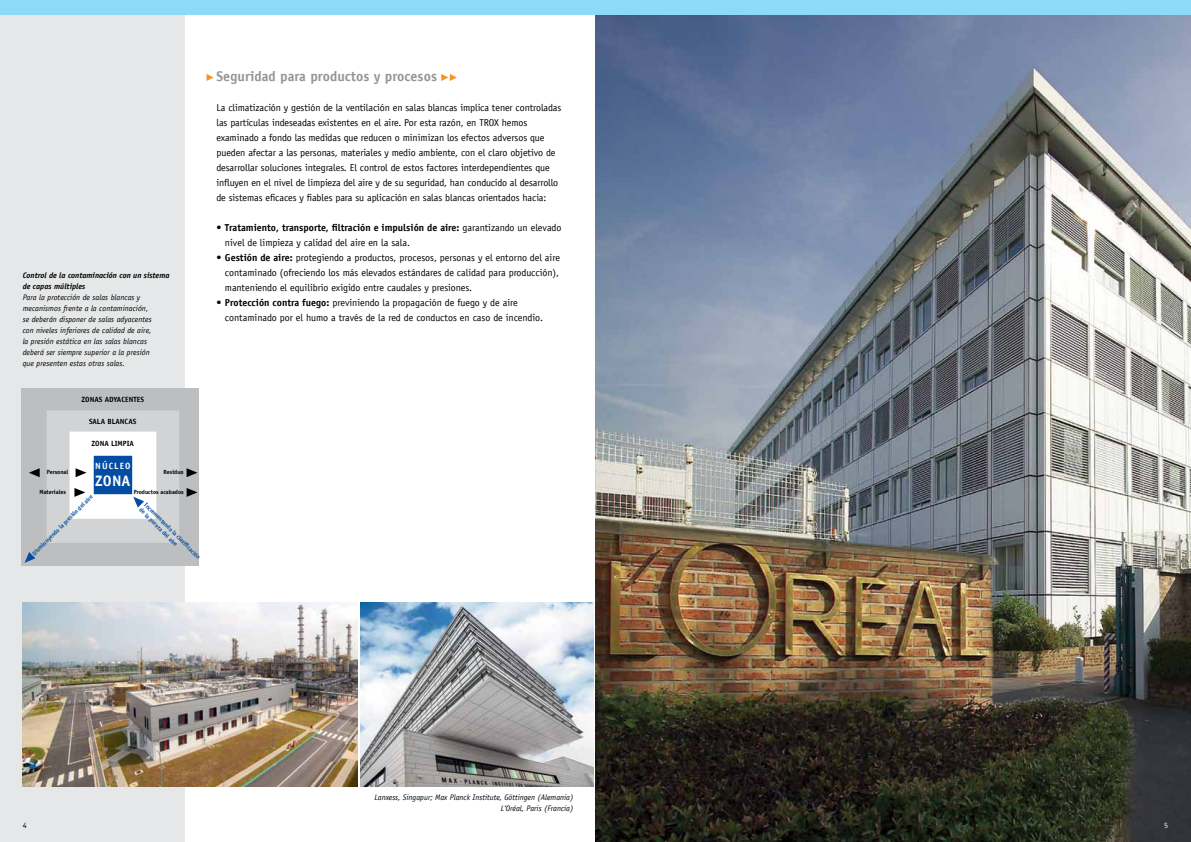
<style>
.page{position:relative;width:1191px;height:842px;background:#fff}
.page>*{position:absolute;margin:0;border:0;box-sizing:border-box;transform-origin:0 0}
.t1{font:700 15.1px "TROX Officina Sans";color:#fff}
.t2{font:700 14px "TROX Officina Sans";letter-spacing:.005em;color:#939598}
.t3{font:10px/15px "TROX Officina Sans";letter-spacing:-.005em;color:#000}
.t4{font:700 9px "TROX Officina Sans";letter-spacing:.115em;color:#fff}
.t5{font:italic 8px/11px "TROX Officina Sans";letter-spacing:.005em;color:#000;text-align:right}
.t6{font:italic 700 8px/11px "TROX Officina Sans";color:#000}
.t7{font:8px "TROX Officina Sans";color:#000}
.t8{font:8px "TROX Officina Sans";color:#fff}
.t9{font:700 7.5px "TROX Officina Sans";color:#000}
.t10{font:700 6px/7px "TROX Officina Sans";color:#034ea2}
.t11{font:700 6px "TROX Officina Sans";color:#000}
.s1{font-weight:700}
</style>
<div class="page">
<img style="left:595px;top:14px;width:596px;height:828px">
<div style="left:0;top:0;width:184px;height:842px;background:#e6e7e8"></div>
<div style="left:0;top:0;width:1191px;height:14px;background:#8ed8f8"></div>
<img style="left:23px;top:602px;width:334px;height:185px">
<img style="left:360px;top:602px;width:234px;height:185px">
<svg style="left:441px;top:74px;width:16px;height:7px"></svg>
<svg style="left:206px;top:74px;width:8px;height:7px"></svg>
<div style="left:21px;top:388px;width:178px;height:178px;background:#bcbec0"></div>
<div style="left:47px;top:410px;width:132px;height:133px;border:24px solid #d1d3d4"></div>
<div style="left:70px;top:432px;width:86px;height:86px;background:#034ea2;border:24px solid #fff"></div>
<svg style="left:25px;top:552px;width:10px;height:11px"></svg>
<svg style="left:133px;top:497px;width:11px;height:11px"></svg>
<svg style="left:74px;top:488px;width:11px;height:9px"></svg>
<svg style="left:187px;top:488px;width:10px;height:9px"></svg>
<svg style="left:187px;top:468px;width:10px;height:9px"></svg>
<svg style="left:76px;top:468px;width:10px;height:9px"></svg>
<svg style="left:29px;top:468px;width:11px;height:9px"></svg>
<p class="t6" style="left:23px;top:270px;width:148px">Control de la contaminación con un sistema de capas múltiples</p>
<p class="t5" style="left:23px;top:292px;width:131px;text-align:left">Para la protección de salas blancas y mecanismos frente a la contaminación, se deberán disponer de salas adyacentes con niveles inferiores de calidad de aire, la presión estática en las salas blancas deberá ser siempre superior a la presión que presenten estas otras salas.</p>
<p class="t9" style="left:81px;top:395px;width:64px">Zonas adyacentes</p>
<p class="t9" style="left:89px;top:417px;width:41px">Sala blancas</p>
<p class="t9" style="left:91px;top:438px;width:43px">Zona limpia</p>
<p class="t4" style="left:95px;top:460px;width:36px">N úcleo</p>
<h1 class="t1" style="left:95px;top:471px;width:35px">zona</h1>
<p class="t11" style="left:47px;top:468px;width:23px">Personal</p>
<p class="t11" style="left:163px;top:468px;width:22px">Residuo</p>
<p class="t11" style="left:40px;top:488px;width:28px">Materiales</p>
<p class="t11" style="left:134px;top:488px;width:52px">Productos acabados</p>
<p class="t10" style="left:148px;top:501px;width:78px;rotate:45deg">Incrementando la clasifi cación de la pureza del aire</p>
<p class="t10" style="left:31px;top:552px;width:84px;rotate:-45deg">Disminuyendo la presión del aire</p>
<h2 class="t2" style="left:216px;top:68px;width:222px">Seguridad para productos y procesos</h2>
<p class="t3" style="left:216px;top:100px;width:346px">La climatización y gestión de la ventilación en salas blancas implica tener controladas las partículas indeseadas existentes en el aire. Por esta razón, en TROX hemos examinado a fondo las medidas que reducen o minimizan los efectos adversos que pueden afectar a las personas, materiales y medio ambiente, con el claro objetivo de desarrollar soluciones integrales. El control de estos factores interdependientes que influyen en el nivel de limpieza del aire y de su seguridad, han conducido al desarrollo de sistemas eficaces y fiables para su aplicación en salas blancas orientados hacia:</p>
<p class="t3" style="left:225px;top:220px;width:338px;text-indent:-9px">• <span class="s1">Tratamiento, transporte, filtración e impulsión de aire:</span> garantizando un elevado nivel de limpieza y calidad del aire en la sala.</p>
<p class="t3" style="left:225px;top:250px;width:336px;text-align:justify;text-indent:-8px">• <span class="s1">Gestión de aire:</span> protegiendo a productos, procesos, personas y el entorno del aire contaminado (ofreciendo los más elevados estándares de calidad para producción), manteniendo el equilibrio exigido entre caudales y presiones.</p>
<p class="t3" style="left:225px;top:295px;width:320px;text-indent:-8px">• <span class="s1">Protección contra fuego:</span> previniendo la propagación de fuego y de aire contaminado por el humo a través de la red de conductos en caso de incendio.</p>
<p class="t5" style="left:374px;top:791px;width:201px">Lanxess, Singapur; Max Planck Institute, Göttingen (Alemania)<br>L‘Oréal, Paris (Francia)</p>
<p class="t7" style="left:23px;top:820px;width:5px">4</p>
<p class="t8" style="left:1164px;top:820px;width:5px">5</p>
</div>
